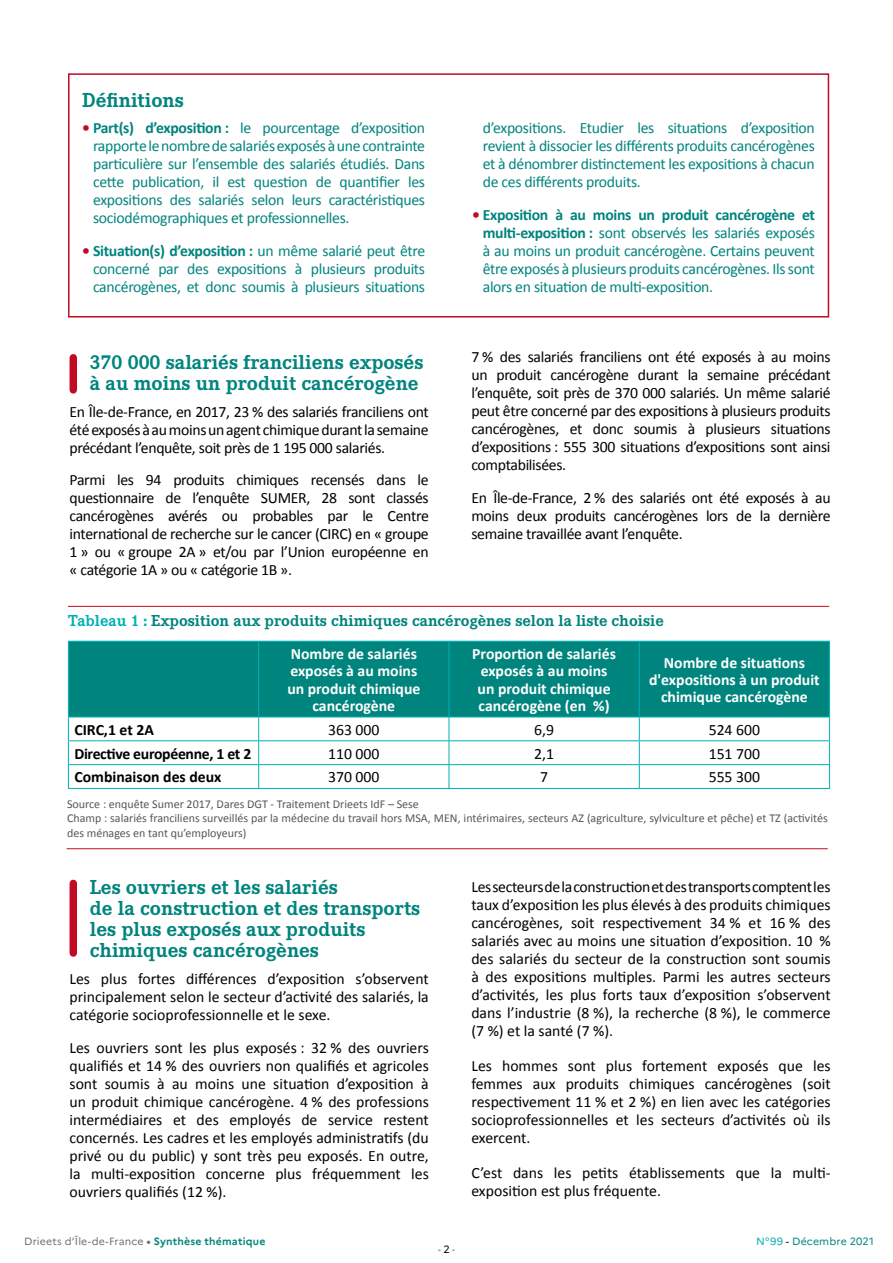
<style>
.page{position:relative;width:893px;height:1263px;background:#fff}
.page>*{position:absolute;margin:0;border:0;box-sizing:border-box;transform-origin:0 0}
.t1{font:700 21px/21px "Corporate E";color:#00847e}
.t2{font:700 16.5px "Corporate E";color:#00847e}
.t3{font:15.75px/18px "Calibri";letter-spacing:-.01em;color:#000;text-align:justify}
.t4{font:15.75px/18px "Calibri";letter-spacing:-.02em;color:#00847e;text-align:justify}
.t5{font:700 15.75px/17.2px "Calibri";color:#fff;text-align:center}
.t6{font:700 15.75px "Calibri";letter-spacing:-.005em;color:#000}
.t7{font:12px/14.4px "Calibri";color:#575756}
.t8{font:10.5px "Marianne";letter-spacing:.015em;color:#706f6f}
.t9{font:10.5px "Marianne";letter-spacing:.015em;color:#00847e}
.t10{font:10.5px "Archer Pro";color:#000}
.s1{font-weight:700;color:#c10b25}
.s2{font-weight:700}
.s3{color:#00b1b3}
.s4{font-weight:700;color:#00847e}
.s5{color:#000}
.s6{font-family:"Marianne"}
</style>
<div class="page">
<div style="left:70px;top:358px;width:7px;height:32px;background:#c10b25"></div>
<div style="left:70px;top:883px;width:7px;height:70px;background:#c10b25"></div>
<hr style="left:68px;top:606px;width:761px;height:1px;background:#c10b25">
<hr style="left:67px;top:848px;width:761px;height:1px;background:#c10b25">
<div style="left:69px;top:642px;width:760px;height:75px;background:#00847e"></div>
<hr style="left:68px;top:641px;width:191px;height:1px;background:#00b1b3">
<hr style="left:68px;top:642px;width:1px;height:75px;background:#00b1b3">
<hr style="left:259px;top:641px;width:190px;height:1px;background:#00b1b3">
<hr style="left:258px;top:642px;width:1px;height:75px;background:#00b1b3">
<hr style="left:449px;top:641px;width:190px;height:1px;background:#00b1b3">
<hr style="left:449px;top:642px;width:1px;height:75px;background:#00b1b3">
<hr style="left:639px;top:641px;width:191px;height:1px;background:#00b1b3">
<hr style="left:639px;top:642px;width:1px;height:75px;background:#00b1b3">
<hr style="left:829px;top:642px;width:1px;height:75px;background:#00b1b3">
<hr style="left:68px;top:717px;width:191px;height:1px;background:#00b1b3">
<hr style="left:259px;top:717px;width:190px;height:1px;background:#00b1b3">
<hr style="left:449px;top:717px;width:190px;height:1px;background:#00b1b3">
<hr style="left:639px;top:717px;width:191px;height:1px;background:#00b1b3">
<hr style="left:68px;top:740px;width:191px;height:1px;background:#00b1b3">
<hr style="left:259px;top:740px;width:190px;height:1px;background:#00b1b3">
<hr style="left:449px;top:740px;width:190px;height:1px;background:#00b1b3">
<hr style="left:639px;top:740px;width:191px;height:1px;background:#00b1b3">
<hr style="left:68px;top:764px;width:191px;height:1px;background:#00b1b3">
<svg style="left:68px;top:717px;width:1px;height:71px"></svg>
<hr style="left:259px;top:764px;width:190px;height:1px;background:#00b1b3">
<svg style="left:258px;top:717px;width:1px;height:71px"></svg>
<hr style="left:449px;top:764px;width:190px;height:1px;background:#00b1b3">
<svg style="left:449px;top:717px;width:1px;height:71px"></svg>
<hr style="left:639px;top:764px;width:191px;height:1px;background:#00b1b3">
<svg style="left:639px;top:717px;width:1px;height:71px"></svg>
<svg style="left:829px;top:717px;width:1px;height:71px"></svg>
<hr style="left:68px;top:788px;width:191px;height:1px;background:#00b1b3">
<hr style="left:259px;top:788px;width:190px;height:1px;background:#00b1b3">
<hr style="left:449px;top:788px;width:190px;height:1px;background:#00b1b3">
<hr style="left:639px;top:788px;width:191px;height:1px;background:#00b1b3">
<div style="left:68px;top:73px;width:761px;height:244px;border:2px solid #c10b25"></div>
<h1 class="t1" style="left:82px;top:89px;width:103px">Définitions</h1>
<p class="t4" style="left:93px;top:118px;width:334px;text-indent:-11px"><span class="s1">•</span> <span class="s2">Part(s) d’exposition :</span> le pourcentage d’exposition rapporte le nombre de salariés exposés à une contrainte particulière sur l’ensemble des salariés étudiés. Dans cette publication, il est question de quantifier les expositions des salariés selon leurs caractéristiques sociodémographiques et professionnelles.</p>
<p class="t4" style="left:93px;top:241px;width:334px;text-indent:-11px"><span class="s1">•</span> <span class="s2">Situation(s) d’exposition :</span> un même salarié peut être concerné par des expositions à plusieurs produits cancérogènes, et donc soumis à plusieurs situations</p>
<h1 class="t1" style="left:90px;top:352px;width:335px">370 000 salariés franciliens exposés à au moins un produit cancérogène</h1>
<p class="t3" style="left:70px;top:402px;width:361px">En Île-de-France, en 2017, 23 % des salariés franciliens ont été exposés à au moins un agent chimique durant la semaine précédant l’enquête, soit près de 1 195 000 salariés.</p>
<p class="t3" style="left:70px;top:471px;width:361px">Parmi les 94 produits chimiques recensés dans le questionnaire de l’enquête SUMER, 28 sont classés cancérogènes avérés ou probables par le Centre international de recherche sur le cancer (CIRC) en « groupe 1 » ou « groupe 2A » et/ou par l’Union européenne en « catégorie 1A » ou « catégorie 1B ».</p>
<p class="t4" style="left:483px;top:118px;width:334px">d’expositions. Etudier les situations d’exposition revient à dissocier les différents produits cancérogènes et à dénombrer distinctement les expositions à chacun de ces différents produits.</p>
<p class="t4" style="left:483px;top:205px;width:334px;text-indent:-11px"><span class="s1">•</span> <span class="s2">Exposition à au moins un produit cancérogène et multi-exposition :</span> sont observés les salariés exposés à au moins un produit cancérogène. Certains peuvent être exposés à plusieurs produits cancérogènes. Ils sont alors en situation de multi-exposition.</p>
<p class="t3" style="left:471px;top:347px;width:361px">7 % des salariés franciliens ont été exposés à au moins un produit cancérogène durant la semaine précédant l’enquête, soit près de 370 000 salariés. Un même salarié peut être concerné par des expositions à plusieurs produits cancérogènes, et donc soumis à plusieurs situations d’expositions : 555 300 situations d’expositions sont ainsi comptabilisées.</p>
<p class="t3" style="left:471px;top:488px;width:361px">En Île-de-France, 2 % des salariés ont été exposés à au moins deux produits cancérogènes lors de la dernière semaine travaillée avant l’enquête.</p>
<p class="t2" style="left:68px;top:611px;width:597px"><span class="s3">Tableau 1 :</span> Exposition aux produits chimiques cancérogènes selon la liste choisie</p>
<p class="t5" style="left:287px;top:645px;width:135px">Nombre de salariés exposés à au moins un produit chimique cancérogène</p>
<p class="t5" style="left:472px;top:645px;width:145px">Proportion de salariés exposés à au moins un produit chimique cancérogène (en %)</p>
<p class="t5" style="left:649px;top:653px;width:172px">Nombre de situations d'expositions à un produit chimique cancérogène</p>
<p class="t6" style="left:74px;top:718px;width:81px">CIRC,1 et 2A</p>
<p class="t3" style="left:328px;top:720px;width:53px">363 000</p>
<p class="t3" style="left:534px;top:720px;width:21px">6,9</p>
<p class="t3" style="left:709px;top:720px;width:53px">524 600</p>
<p class="t6" style="left:74px;top:742px;width:178px">Directive européenne, 1 et 2</p>
<p class="t3" style="left:328px;top:744px;width:53px">110 000</p>
<p class="t3" style="left:534px;top:744px;width:21px">2,1</p>
<p class="t3" style="left:709px;top:744px;width:53px">151 700</p>
<p class="t6" style="left:74px;top:766px;width:149px">Combinaison des deux</p>
<p class="t3" style="left:328px;top:768px;width:53px">370 000</p>
<p class="t3" style="left:540px;top:768px;width:9px">7</p>
<p class="t3" style="left:709px;top:768px;width:53px">555 300</p>
<p class="t7" style="left:67px;top:796px;width:762px">Source : enquête Sumer 2017, Dares DGT - Traitement Drieets IdF – Sese<br>Champ : salariés franciliens surveillés par la médecine du travail hors MSA, MEN, intérimaires, secteurs AZ (agriculture, sylviculture et pêche) et TZ (activités des ménages en tant qu’employeurs)</p>
<h1 class="t1" style="left:90px;top:877px;width:332px">Les ouvriers et les salariés<br>de la construction et des transports les plus exposés aux produits chimiques cancérogènes</h1>
<p class="t3" style="left:70px;top:969px;width:361px">Les plus fortes différences d’exposition s’observent principalement selon le secteur d’activité des salariés, la catégorie socioprofessionnelle et le sexe.</p>
<p class="t3" style="left:70px;top:1038px;width:361px">Les ouvriers sont les plus exposés : 32 % des ouvriers qualifiés et 14 % des ouvriers non qualifiés et agricoles sont soumis à au moins une situation d’exposition à un produit chimique cancérogène. 4 % des professions intermédiaires et des employés de service restent concernés. Les cadres et les employés administratifs (du privé ou du public) y sont très peu exposés. En outre, la multi-exposition concerne plus fréquemment les ouvriers qualifiés (12 %).</p>
<p class="t3" style="left:471px;top:877px;width:361px">Les secteurs de la construction et des transports comptent les taux d’exposition les plus élevés à des produits chimiques cancérogènes, soit respectivement 34 % et 16 % des salariés avec au moins une situation d’exposition. 10 % des salariés du secteur de la construction sont soumis à des expositions multiples. Parmi les autres secteurs d’activités, les plus forts taux d’exposition s’observent dans l’industrie (8 %), la recherche (8 %), le commerce (7 %) et la santé (7 %).</p>
<p class="t3" style="left:471px;top:1056px;width:361px">Les hommes sont plus fortement exposés que les femmes aux produits chimiques cancérogènes (soit respectivement 11 % et 2 %) en lien avec les catégories socioprofessionnelles et les secteurs d’activités où ils exercent.</p>
<p class="t3" style="left:471px;top:1163px;width:361px">C’est dans les petits établissements que la multi&shy;exposition est plus fréquente.</p>
<p class="t8" style="left:24px;top:1235px;width:243px">Drieets d’Île-de-France <span class="s2">•</span> <span class="s4">Synthèse thématique</span></p>
<p class="t9" style="left:756px;top:1235px;width:119px"><span class="s3">N°99</span> <span class="s5">-</span> Décembre 2021</p>
<p class="t10" style="left:438px;top:1242px;width:18px">- <span class="s6">2</span> -</p>
</div>
